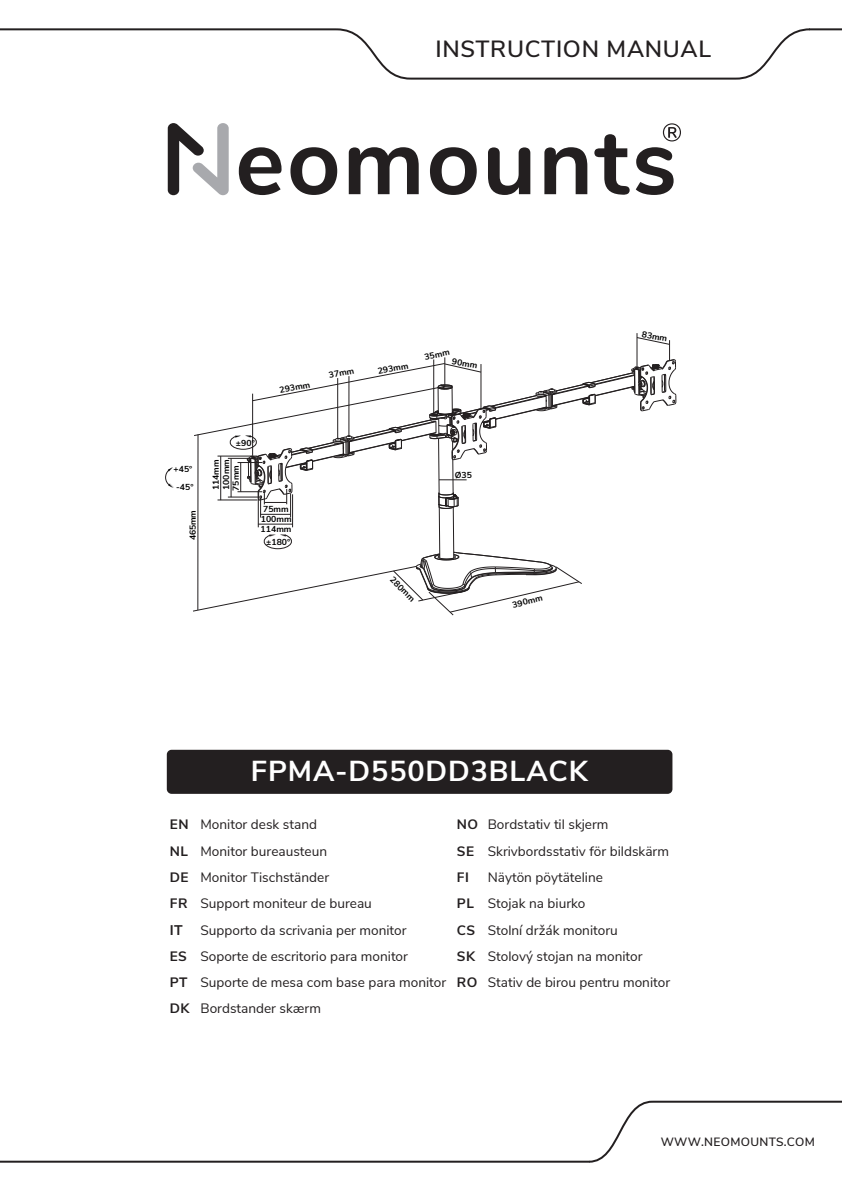
<style>
.page{position:relative;width:842px;height:1191px;background:#fff}
.page>*{position:absolute;margin:0;border:0;box-sizing:border-box;transform-origin:0 0}
.t1{font:700 28.8px "Nunito Sans";letter-spacing:.03em;color:#fff}
.t2{font:600 23.4px "Nunito Sans";letter-spacing:.03em;color:#231f20}
.t3{font:700 14px "Nunito Sans";color:#231f20}
.t4{font:13.6px/26.2px "Nunito Sans";color:#231f20}
.t5{font:700 13.6px/26.2px "Nunito Sans";letter-spacing:.03em;color:#231f20}
.t6{font:600 12px "Nunito Sans";letter-spacing:.03em;color:#231f20}
.t7{font:700 8.6px/10px "Nunito Sans";letter-spacing:.005em;color:#000001;text-align:justify}
</style>
<div class="page">
<svg style="left:636px;top:147px;width:38px;height:48px"></svg>
<svg style="left:663px;top:123px;width:18px;height:18px"></svg>
<svg style="left:168px;top:123px;width:61px;height:72px"></svg>
<svg style="left:349px;top:147px;width:70px;height:47px"></svg>
<svg style="left:290px;top:147px;width:47px;height:48px"></svg>
<svg style="left:430px;top:147px;width:47px;height:48px"></svg>
<svg style="left:594px;top:134px;width:36px;height:61px"></svg>
<svg style="left:544px;top:147px;width:43px;height:47px"></svg>
<svg style="left:488px;top:147px;width:42px;height:48px"></svg>
<svg style="left:239px;top:147px;width:43px;height:48px"></svg>
<div style="left:168px;top:750px;width:504px;height:43px;background:#231f20;border-radius:4px"></div>
<div style="left:167px;top:750px;width:505px;height:44px;border:1px solid #231f20;border-radius:4px"></div>
<svg style="left:0;top:1100px;width:842px;height:63px"></svg>
<svg style="left:0;top:28px;width:842px;height:52px"></svg>
<hr style="left:637px;top:333px;width:1px;height:33px;background:#231f20">
<svg style="left:193px;top:337px;width:483px;height:279px"></svg>
<svg style="left:165px;top:467px;width:8px;height:21px"></svg>
<h2 class="t2" style="left:435px;top:32px;width:277px">INSTRUCTION MANUAL</h2>
<p class="t7" style="left:279px;top:385px;width:32px;rotate:-11deg">293mm</p>
<p class="t7" style="left:328px;top:370px;width:27px;rotate:-12deg">37mm</p>
<p class="t7" style="left:377px;top:366px;width:32px;rotate:-11deg">293mm</p>
<p class="t7" style="left:423px;top:351px;width:27px;rotate:-12deg">35mm</p>
<p class="t7" style="left:453px;top:356px;width:27px;rotate:10deg">90mm</p>
<p class="t7" style="left:174px;top:463px;width:20px">+45°</p>
<p class="t7" style="left:176px;top:481px;width:19px">-45°</p>
<p class="t7" style="left:187px;top:540px;width:31px;rotate:-90deg">m564 m</p>
<p class="t7" style="left:236px;top:437px;width:20px">±90°</p>
<p class="t7" style="left:210px;top:491px;width:33px;rotate:-90deg">114mm 100mm 75mm</p>
<p class="t7" style="left:261px;top:502px;width:32px;line-height:10.8px">75mm<br>100mm</p>
<p class="t7" style="left:261px;top:522px;width:32px;line-height:12.8px;text-align:center">114mm ±180°</p>
<p class="t7" style="left:395px;top:574px;width:32px;rotate:45deg">280mm</p>
<p class="t7" style="left:455px;top:469px;width:19px">Ø35</p>
<p class="t7" style="left:511px;top:599px;width:32px;rotate:-13deg">390mm</p>
<p class="t7" style="left:643px;top:328px;width:27px;rotate:10deg">83mm</p>
<h1 class="t1" style="left:251px;top:750px;width:339px">FPMA-D550DD3BLACK</h1>
<p class="t5" style="left:170px;top:810px;width:20px;text-align:justify">EN NL DE FR</p>
<p class="t3" style="left:170px;top:919px;width:14px">IT</p>
<p class="t5" style="left:170px;top:942px;width:21px">ES<br>PT<br>DK</p>
<p class="t4" style="left:200px;top:810px;width:247px">Monitor desk stand<br>Monitor bureausteun<br>Monitor Tischständer<br>Support moniteur de bureau<br>Supporto da scrivania per monitor<br>Soporte de escritorio para monitor<br>Suporte de mesa com base para monitor<br>Bordstander skærm</p>
<p class="t5" style="left:457px;top:810px;width:23px">NO<br>SE<br>FI<br>PL<br>CS<br>SK<br>RO</p>
<p class="t4" style="left:488px;top:810px;width:184px">Bordstativ til skjerm<br>Skrivbordsstativ för bildskärm<br>Näytön pöytäteline<br>Stojak na biurko<br>Stolní držák monitoru<br>Stolový stojan na monitor<br>Stativ de birou pentru monitor</p>
<p class="t6" style="left:661px;top:1133px;width:156px">WWW.NEOMOUNTS.COM</p>
</div>
